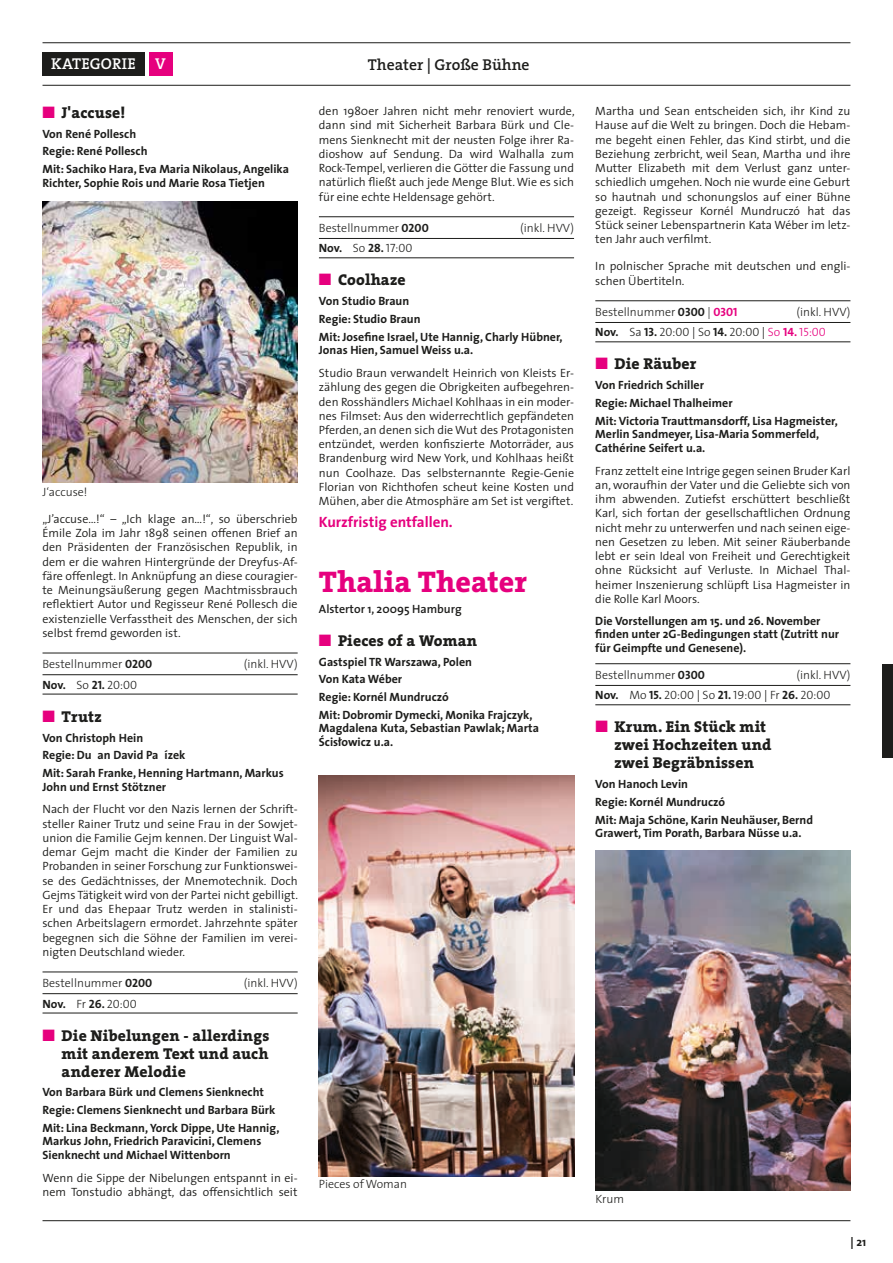
<style>
.page{position:relative;width:893px;height:1263px;background:#fff}
.page>*{position:absolute;margin:0;border:0;box-sizing:border-box;transform-origin:0 0}
.t1{font:800 30px "The Serif";color:#e6007e}
.t2{font:800 15.75px/18px "The Serif";letter-spacing:.01em;color:#1d1d1b;text-align:justify}
.t3{font:600 15.75px "The Serif";color:#1d1d1b}
.t4{font:600 15.75px "The Serif";letter-spacing:.01em;color:#fff}
.t5{font:700 15px "The Sans";color:#e6007e}
.t6{font:300 12px/14.2px "The Sans";color:#1d1d1b;text-align:justify}
.t7{font:700 12px/17.7px "The Sans";color:#1d1d1b}
.t8{font:300 12px "The Sans";color:#1d1d1b}
.t9{font:12px "The Sans Light Caps";color:#1d1d1b}
.t10{font:600 12px "The Sans";color:#1d1d1b}
.s1{color:#e6007e}
.s2{font-family:"The Sans Bold Caps";font-weight:400}
.s3{font-family:"The Sans";font-weight:700}
.s4{font-family:"The Sans";font-weight:300}
.s5{font-family:"The Sans Bold Caps"}
.s6{font-family:"The Sans Bold Caps";font-weight:400;color:#e6007e}
.s7{font-family:"The Sans";font-weight:300;color:#e6007e}
.s8{font-family:"The Sans Bold Caps";color:#e6007e}
</style>
<div class="page">
<hr style="left:43px;top:85px;width:807px;height:1px;background:#1d1d1b">
<hr style="left:43px;top:42px;width:807px;height:1px;background:#1d1d1b">
<div style="left:43px;top:52px;width:102px;height:24px;background:#1d1d1b"></div>
<hr style="left:43px;top:1220px;width:807px;height:1px;background:#1d1d1b">
<div style="left:882px;top:664px;width:11px;height:93px;background:#1d1d1b"></div>
<div style="left:149px;top:52px;width:23px;height:24px;background:#e6007e"></div>
<hr style="left:43px;top:653px;width:255px;height:1px;background:#1d1d1b">
<hr style="left:43px;top:674px;width:255px;height:1px;background:#1d1d1b">
<hr style="left:43px;top:694px;width:255px;height:1px;background:#1d1d1b">
<hr style="left:43px;top:972px;width:255px;height:1px;background:#1d1d1b">
<hr style="left:43px;top:993px;width:255px;height:1px;background:#1d1d1b">
<hr style="left:43px;top:1013px;width:255px;height:1px;background:#1d1d1b">
<hr style="left:319px;top:216px;width:255px;height:1px;background:#1d1d1b">
<hr style="left:319px;top:238px;width:255px;height:1px;background:#1d1d1b">
<hr style="left:319px;top:258px;width:255px;height:1px;background:#1d1d1b">
<hr style="left:595px;top:300px;width:255px;height:1px;background:#1d1d1b">
<hr style="left:595px;top:322px;width:255px;height:1px;background:#1d1d1b">
<hr style="left:595px;top:342px;width:255px;height:1px;background:#1d1d1b">
<hr style="left:595px;top:663px;width:255px;height:1px;background:#1d1d1b">
<hr style="left:595px;top:685px;width:255px;height:1px;background:#1d1d1b">
<hr style="left:595px;top:704px;width:255px;height:1px;background:#1d1d1b">
<img style="left:43px;top:202px;width:255px;height:280px">
<img style="left:319px;top:775px;width:255px;height:401px">
<img style="left:595px;top:850px;width:255px;height:340px">
<h2 class="t4" style="left:51px;top:51px;width:116px">KATEGORIE V</h2>
<h2 class="t3" style="left:368px;top:51px;width:163px">Theater | Große Bühne</h2>
<h2 class="t2" style="left:43px;top:103px;width:84px"><span class="s1">■</span> J'accuse!</h2>
<p class="t7" style="left:43px;top:124px;width:248px">Von René Pollesch<br>Regie: René Pollesch<br>Mit: Sachiko Hara, Eva Maria Nikolaus, Angelika</p>
<p class="t7" style="left:43px;top:173px;width:224px">Richter, Sophie Rois und Marie Rosa Tietjen</p>
<p class="t6" style="left:319px;top:104px;width:257px">den 1980er Jahren nicht mehr renoviert wurde, dann sind mit Sicherheit Barbara Bürk und Cle&shy;mens Sienknecht mit der neusten Folge ihrer Ra&shy;dioshow auf Sendung. Da wird Walhalla zum Rock-Tempel, verlieren die Götter die Fassung und natürlich fließt auch jede Menge Blut. Wie es sich für eine echte Heldensage gehört.</p>
<p class="t8" style="left:319px;top:218px;width:111px">Bestellnummer <span class="s2">0200</span></p>
<p class="t8" style="left:520px;top:218px;width:55px">(inkl. HVV)</p>
<p class="t9" style="left:319px;top:238px;width:95px"><span class="s3">Nov.</span> <span class="s4">So</span> <span class="s5">28.</span> 17:00</p>
<h2 class="t2" style="left:319px;top:271px;width:88px"><span class="s1">■</span> Coolhaze</h2>
<p class="t7" style="left:319px;top:292px;width:245px">Von Studio Braun<br>Regie: Studio Braun<br>Mit: Josefine Israel, Ute Hannig, Charly Hübner,</p>
<p class="t7" style="left:319px;top:341px;width:156px">Jonas Hien, Samuel Weiss u.a.</p>
<p class="t6" style="left:319px;top:365px;width:257px">Studio Braun verwandelt Heinrich von Kleists Er&shy;zählung des gegen die Obrigkeiten aufbegehren&shy;den Rosshändlers Michael Kohlhaas in ein moder&shy;nes Filmset: Aus den widerrechtlich gepfändeten Pferden, an denen sich die Wut des Protagonisten entzündet, werden konfiszierte Motorräder, aus Brandenburg wird New York, und Kohlhaas heißt nun Coolhaze. Das selbsternannte Regie-Genie Florian von Richthofen scheut keine Kosten und Mühen, aber die Atmosphäre am Set ist vergiftet.</p>
<p class="t5" style="left:319px;top:510px;width:135px">Kurzfristig entfallen.</p>
<h1 class="t1" style="left:319px;top:557px;width:210px">Thalia Theater</h1>
<p class="t10" style="left:319px;top:599px;width:144px">Alstertor 1, 20095 Hamburg</p>
<h2 class="t2" style="left:319px;top:631px;width:160px"><span class="s1">■</span> Pieces of a Woman</h2>
<p class="t7" style="left:319px;top:652px;width:215px">Gastspiel TR Warszawa, Polen<br>Von Kata Wéber<br>Regie: Kornél Mundruczó<br>Mit: Dobromir Dymecki, Monika Frajczyk,</p>
<p class="t7" style="left:319px;top:721px;width:222px;line-height:13.5px">Magdalena Kuta, Sebastian Pawlak; Marta<br>Scislowicz u.a.</p>
<p class="t8" style="left:43px;top:482px;width:46px">J‘accuse!</p>
<p class="t6" style="left:43px;top:511px;width:257px">„J’accuse…!“ – „Ich klage an…!“, so überschrieb Émile Zola im Jahr 1898 seinen offenen Brief an den Präsidenten der Französischen Republik, in dem er die wahren Hintergründe der Dreyfus-Af&shy;färe offenlegt. In Anknüpfung an diese couragier&shy;te Meinungsäußerung gegen Machtmissbrauch reflektiert Autor und Regisseur René Pollesch die existenzielle Verfasstheit des Menschen, der sich selbst fremd geworden ist.</p>
<p class="t8" style="left:43px;top:654px;width:111px">Bestellnummer <span class="s2">0200</span></p>
<p class="t8" style="left:244px;top:654px;width:55px">(inkl. HVV)</p>
<p class="t9" style="left:43px;top:675px;width:96px"><span class="s3">Nov.</span> <span class="s4">So</span> <span class="s5">21.</span> 20:00</p>
<h2 class="t2" style="left:43px;top:707px;width:61px"><span class="s1">■</span> Trutz</h2>
<p class="t7" style="left:43px;top:728px;width:243px">Von Christoph Hein<br>Regie: Dušan David Pa ízek<br>Mit: Sarah Franke, Henning Hartmann, Markus</p>
<p class="t7" style="left:43px;top:777px;width:125px">John und Ernst Stötzner</p>
<p class="t6" style="left:43px;top:802px;width:257px">Nach der Flucht vor den Nazis lernen der Schrift&shy;steller Rainer Trutz und seine Frau in der Sowjet&shy;union die Familie Gejm kennen. Der Linguist Wal&shy;demar Gejm macht die Kinder der Familien zu Probanden in seiner Forschung zur Funktionswei&shy;se des Gedächtnisses, der Mnemotechnik. Doch Gejms Tätigkeit wird von der Partei nicht gebilligt.<br>Er und das Ehepaar Trutz werden in stalinisti&shy;schen Arbeitslagern ermordet. Jahrzehnte später begegnen sich die Söhne der Familien im verei&shy;nigten Deutschland wieder.</p>
<p class="t8" style="left:43px;top:973px;width:111px">Bestellnummer <span class="s2">0200</span></p>
<p class="t8" style="left:244px;top:973px;width:55px">(inkl. HVV)</p>
<p class="t9" style="left:43px;top:994px;width:96px"><span class="s3">Nov.</span> <span class="s4">Fr</span> <span class="s5">26.</span> 20:00</p>
<h2 class="t2" style="left:62px;top:1026px;width:209px;text-indent:-19px"><span class="s1">■</span> Die Nibelungen - allerdings mit anderem Text und auch anderer Melodie</h2>
<p class="t7" style="left:43px;top:1083px;width:238px">Von Barbara Bürk und Clemens Sienknecht<br>Regie: Clemens Sienknecht und Barbara Bürk<br>Mit: Lina Beckmann, Yorck Dippe, Ute Hannig,</p>
<p class="t7" style="left:43px;top:1134px;width:220px;line-height:13.5px">Markus John, Friedrich Paravicini, Clemens<br>Sienknecht und Michael Wittenborn</p>
<p class="t6" style="left:43px;top:1170px;width:257px">Wenn die Sippe der Nibelungen entspannt in ei&shy;nem Tonstudio abhängt, das offensichtlich seit</p>
<p class="t8" style="left:319px;top:1174px;width:90px">Pieces of Woman</p>
<p class="t6" style="left:595px;top:104px;width:257px">Martha und Sean entscheiden sich, ihr Kind zu Hause auf die Welt zu bringen. Doch die Hebam&shy;me begeht einen Fehler, das Kind stirbt, und die Beziehung zerbricht, weil Sean, Martha und ihre Mutter Elizabeth mit dem Verlust ganz unter&shy;schiedlich umgehen. Noch nie wurde eine Geburt so hautnah und schonungslos auf einer Bühne gezeigt. Regisseur Kornél Mundruczó hat das Stück seiner Lebenspartnerin Kata Wéber im letz&shy;ten Jahr auch verfilmt.</p>
<p class="t6" style="left:595px;top:259px;width:257px">In polnischer Sprache mit deutschen und engli&shy;schen Übertiteln.</p>
<p class="t8" style="left:595px;top:302px;width:144px">Bestellnummer <span class="s2">0300</span> | <span class="s6">0301</span></p>
<p class="t8" style="left:797px;top:302px;width:55px">(inkl. HVV)</p>
<p class="t9" style="left:595px;top:322px;width:232px"><span class="s3">Nov.</span> <span class="s4">Sa</span> <span class="s5">13.</span> 20:00 <span class="s4">|</span> <span class="s4">So</span> <span class="s5">14.</span> 20:00 <span class="s4">|</span> <span class="s7">So</span> <span class="s8">14.</span> <span class="s1">15:00</span></p>
<h2 class="t2" style="left:595px;top:355px;width:103px"><span class="s1">■</span> Die Räuber</h2>
<p class="t7" style="left:595px;top:376px;width:244px">Von Friedrich Schiller<br>Regie: Michael Thalheimer<br>Mit: Victoria Trauttmansdorff, Lisa Hagmeister,</p>
<p class="t7" style="left:595px;top:427px;width:225px;line-height:13.5px">Merlin Sandmeyer, Lisa-Maria Sommerfeld,<br>Cathérine Seifert u.a.</p>
<p class="t6" style="left:595px;top:463px;width:257px">Franz zettelt eine Intrige gegen seinen Bruder Karl an, woraufhin der Vater und die Geliebte sich von ihm abwenden. Zutiefst erschüttert beschließt Karl, sich fortan der gesellschaftlichen Ordnung nicht mehr zu unterwerfen und nach seinen eige&shy;nen Gesetzen zu leben. Mit seiner Räuberbande lebt er sein Ideal von Freiheit und Gerechtigkeit ohne Rücksicht auf Verluste. In Michael Thal&shy;heimer Inszenierung schlüpft Lisa Hagmeister in die Rolle Karl Moors.</p>
<p class="t7" style="left:595px;top:614px;width:245px;line-height:13.5px">Die Vorstellungen am 15. und 26. November finden unter 2G-Bedingungen statt (Zutritt nur für Geimpfte und Genesene).</p>
<p class="t8" style="left:595px;top:665px;width:111px">Bestellnummer <span class="s2">0300</span></p>
<p class="t8" style="left:797px;top:665px;width:55px">(inkl. HVV)</p>
<p class="t9" style="left:595px;top:685px;width:237px"><span class="s3">Nov.</span> <span class="s4">Mo</span> <span class="s5">15.</span> 20:00 <span class="s4">|</span> <span class="s4">So</span> <span class="s5">21.</span> 19:00 <span class="s4">|</span> <span class="s4">Fr</span> <span class="s5">26.</span> 20:00</p>
<h2 class="t2" style="left:614px;top:718px;width:159px;text-align:left;text-indent:-19px"><span class="s1">■</span> Krum. Ein Stück mit zwei Hochzeiten und zwei Begräbnissen</h2>
<p class="t7" style="left:595px;top:775px;width:219px">Von Hanoch Levin<br>Regie: Kornél Mundruczó<br>Mit: Maja Schöne, Karin Neuhäuser, Bernd</p>
<p class="t7" style="left:595px;top:824px;width:208px">Grawert, Tim Porath, Barbara Nüsse u.a.</p>
<p class="t8" style="left:595px;top:1189px;width:30px">Krum</p>
<p class="t7" style="left:850px;top:1233px;width:17px">| 21</p>
</div>
